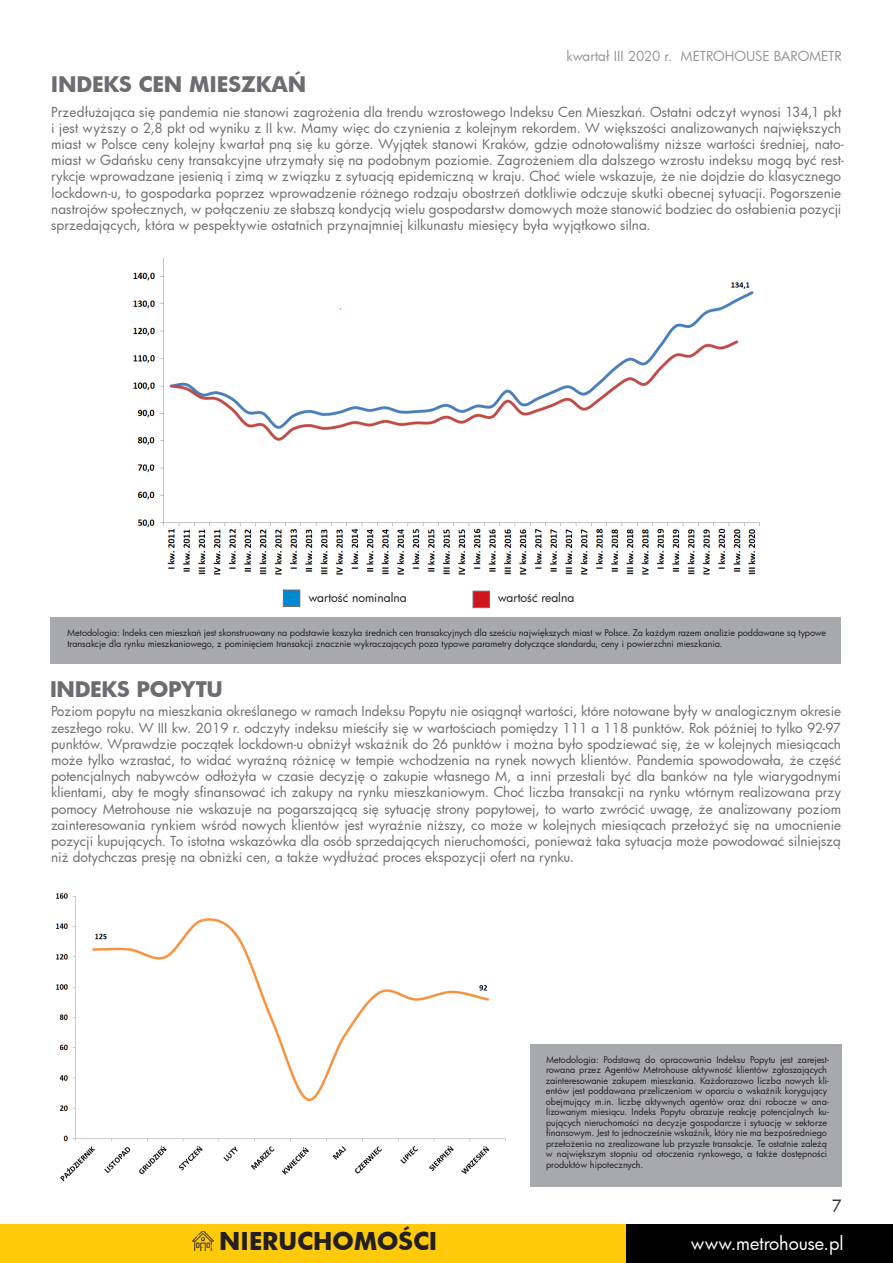
<style>
.page{position:relative;width:893px;height:1263px;background:#fff}
.page>*{position:absolute;margin:0;border:0;box-sizing:border-box;transform-origin:0 0}
.t1{font:700 24px "Futura";color:#231f20}
.t2{font:700 21px "Futura";letter-spacing:-.01em;color:#6c6d70}
.t3{font:18px "Futura";letter-spacing:-.005em;color:#fff}
.t4{font:16.5px "Futura";color:#231f20}
.t5{font:13.5px/16.2px "Futura";color:#6c6d70}
.t6{font:13.5px "Futura";color:#939598}
.t7{font:12px "Futura";color:#231f20}
.t8{font:9px/10.5px "Futura";color:#231f20}
</style>
<div class="page">
<div style="left:0;top:1225px;width:645px;height:38px;background:#feca0a"></div>
<div style="left:626px;top:1225px;width:267px;height:38px;background:#000"></div>
<img style="left:55px;top:893px;width:451px;height:289px">
<div style="left:530px;top:1044px;width:312px;height:143px;background:#a8a9ad"></div>
<div style="left:50px;top:618px;width:791px;height:46px;background:#a8a9ad"></div>
<img style="left:133px;top:258px;width:627px;height:317px">
<img style="left:193px;top:1232px;width:20px;height:19px">
<div style="left:283px;top:590px;width:17px;height:17px;background:#0089cf;border:1px solid #6c6d70"></div>
<div style="left:473px;top:591px;width:17px;height:17px;background:#cd151d;border:1px solid #6c6d70"></div>
<p class="t6" style="left:566px;top:47px;width:277px">kwartał III 2020 r. METROHOUSE BAROMETR</p>
<p class="t2" style="left:51px;top:69px;width:257px">INDEKS CEN MIESZKAŃ</p>
<p class="t5" style="left:51px;top:103px;width:794px">Przedłużająca się pandemia nie stanowi zagrożenia dla trendu wzrostowego Indeksu Cen Mieszkań. Ostatni odczyt wynosi 134,1 pkt i jest wyższy o 2,8 pkt od wyniku z II kw. Mamy więc do czynienia z kolejnym rekordem. W większości analizowanych największych miast w Polsce ceny kolejny kwartał pną się ku górze. Wyjątek stanowi Kraków, gdzie odnotowaliśmy niższe wartości średniej, nato&shy;miast w Gdańsku ceny transakcyjne utrzymały się na podobnym poziomie. Zagrożeniem dla dalszego wzrostu indeksu mogą być rest&shy;rykcje wprowadzane jesienią i zimą w związku z sytuacją epidemiczną w kraju. Choć wiele wskazuje, że nie dojdzie do klasycznego lockdown-u, to gospodarka poprzez wprowadzenie różnego rodzaju obostrzeń dotkliwie odczuje skutki obecnej sytuacji. Pogorszenie nastrojów społecznych, w połączeniu ze słabszą kondycją wielu gospodarstw domowych może stanowić bodziec do osłabienia pozycji sprzedających, która w pespektywie ostatnich przynajmniej kilkunastu miesięcy była wyjątkowo silna.</p>
<p class="t7" style="left:308px;top:589px;width:100px">wartość nominalna</p>
<p class="t7" style="left:498px;top:589px;width:78px">wartość realna</p>
<p class="t8" style="left:67px;top:627px;width:760px">Metodologia: Indeks cen mieszkań jest skonstruowany na podstawie koszyka średnich cen transakcyjnych dla sześciu największych miast w Polsce. Za każdym razem analizie poddawane są typowe transakcje dla rynku mieszkaniowego, z pominięciem transakcji znacznie wykraczających poza typowe parametry dotyczące standardu, ceny i powierzchni mieszkania.</p>
<p class="t2" style="left:50px;top:674px;width:174px">INDEKS POPYTU</p>
<p class="t5" style="left:51px;top:703px;width:792px;text-align:justify">Poziom popytu na mieszkania określanego w ramach Indeksu Popytu nie osiągnął wartości, które notowane były w analogicznym okresie zeszłego roku. W III kw. 2019 r. odczyty indeksu mieściły się w wartościach pomiędzy 111 a 118 punktów. Rok później to tylko 92-97 punktów. Wprawdzie początek lockdown-u obniżył wskaźnik do 26 punktów i można było spodziewać się, że w kolejnych miesiącach może tylko wzrastać, to widać wyraźną różnicę w tempie wchodzenia na rynek nowych klientów. Pandemia spowodowała, że część potencjalnych nabywców odłożyła w czasie decyzję o zakupie własnego M, a inni przestali być dla banków na tyle wiarygodnymi klientami, aby te mogły sfinansować ich zakupy na rynku mieszkaniowym. Choć liczba transakcji na rynku wtórnym realizowana przy pomocy Metrohouse nie wskazuje na pogarszającą się sytuację strony popytowej, to warto zwrócić uwagę, że analizowany poziom zainteresowania rynkiem wśród nowych klientów jest wyraźnie niższy, co może w kolejnych miesiącach przełożyć się na umocnienie pozycji kupujących. To istotna wskazówka dla osób sprzedających nieruchomości, ponieważ taka sytuacja może powodować silniejszą niż dotychczas presję na obniżki cen, a także wydłużać proces ekspozycji ofert na rynku.</p>
<p class="t8" style="left:546px;top:1054px;width:285px">Metodologia: Podstawą do opracowania Indeksu Popytu jest zarejest&shy;rowana przez Agentów Metrohouse aktywność klientów zgłaszających zainteresowanie zakupem mieszkania. Każdorazowo liczba nowych kli&shy;entów jest poddawana przeliczeniom w oparciu o wskaźnik korygujący obejmujący m.in. liczbę aktywnych agentów oraz dni robocze w ana&shy;lizowanym miesiącu. Indeks Popytu obrazuje reakcję potencjalnych ku&shy;pujących nieruchomości na decyzje gospodarcze i sytuację w sektorze finansowym. Jest to jednocześnie wskaźnik, który nie ma bezpośredniego przełożenia na zrealizowane lub przyszłe transakcje. Te ostatnie zależą w największym stopniu od otoczenia rynkowego, a także dostępności produktów hipotecznych.</p>
<p class="t1" style="left:219px;top:1224px;width:219px">NIERUCHOMOŚCI</p>
<p class="t4" style="left:832px;top:1195px;width:12px">7</p>
<h3 class="t3" style="left:691px;top:1231px;width:154px">www.metrohouse.pl</h3>
</div>
